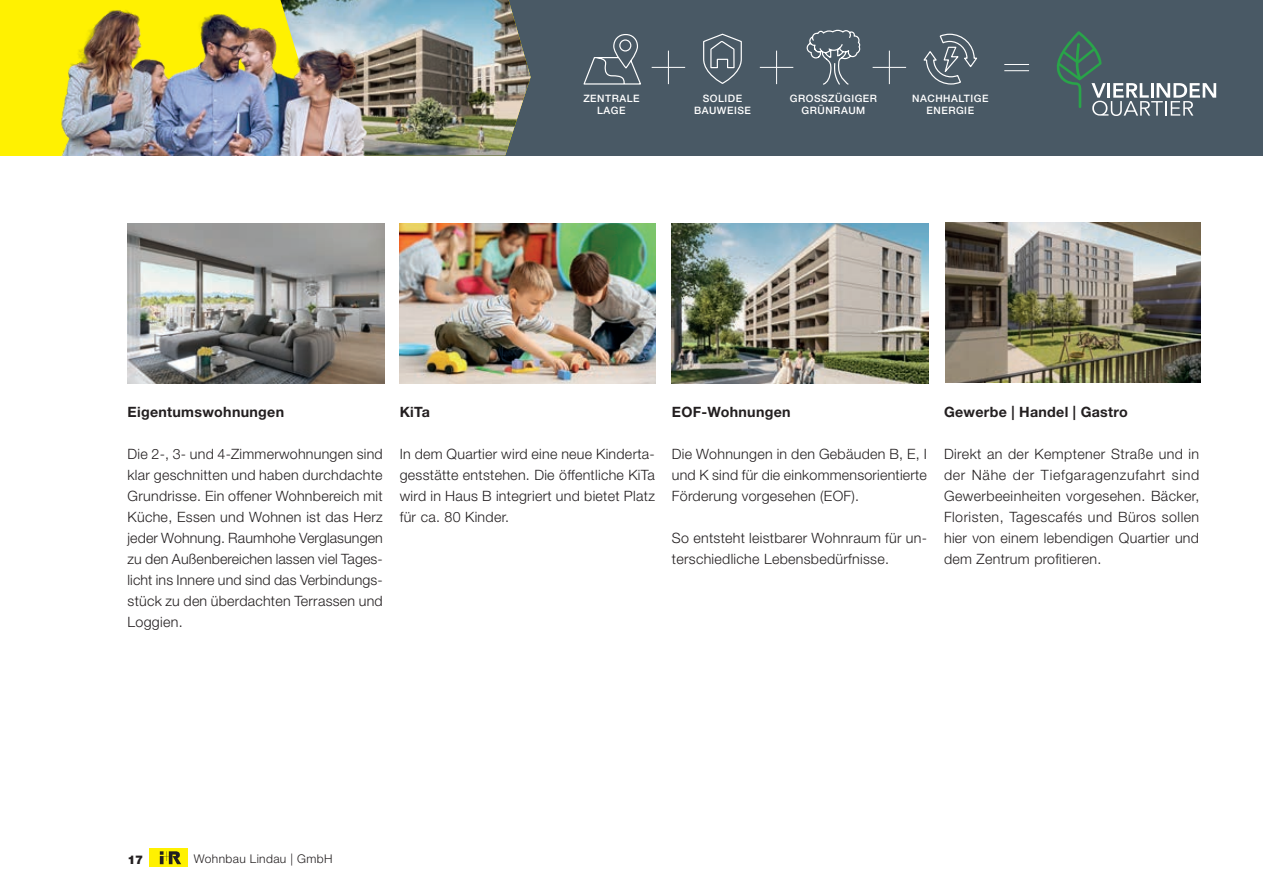
<style>
.page{position:relative;width:1263px;height:893px;background:#fff}
.page>*{position:absolute;margin:0;border:0;box-sizing:border-box;transform-origin:0 0}
.t1{font:300 14.25px/21px "Helvetica Neue LT Std";letter-spacing:.02em;color:#231f20;text-align:justify}
.t2{font:700 14.25px "Helvetica Neue LT Std";letter-spacing:.02em;color:#231f20}
.t3{font:300 12px "Helvetica Neue LT Std";letter-spacing:.03em;color:#231f20}
.t4{font:900 12px "Helvetica Neue LT Std";color:#231f20}
.t5{font:500 10.2px/12px "Helvetica Neue LT Std";letter-spacing:.05em;color:#fff;text-align:center}
</style>
<div class="page">
<div style="left:0;top:0;width:371px;height:156px;background:#fff101"></div>
<div style="left:330px;top:0;width:933px;height:156px;background:#495965"></div>
<img style="left:395px;top:0;width:136px;height:155px">
<img style="left:60px;top:0;width:335px;height:156px">
<div style="left:150px;top:848px;width:38px;height:19px;background:#fff101"></div>
<svg style="left:160px;top:851px;width:21px;height:13px"></svg>
<img style="left:128px;top:223px;width:256px;height:160px">
<img style="left:399px;top:223px;width:257px;height:160px">
<img style="left:672px;top:223px;width:256px;height:160px">
<img style="left:945px;top:223px;width:255px;height:160px">
<svg style="left:1056px;top:31px;width:160px;height:85px"></svg>
<hr style="left:873px;top:67px;width:33px;height:1px;background:#fff">
<hr style="left:889px;top:51px;width:1px;height:33px;background:#fff">
<hr style="left:760px;top:67px;width:33px;height:1px;background:#fff">
<hr style="left:776px;top:51px;width:1px;height:33px;background:#fff">
<hr style="left:652px;top:67px;width:33px;height:1px;background:#fff">
<hr style="left:668px;top:51px;width:1px;height:33px;background:#fff">
<svg style="left:1004px;top:64px;width:25px;height:7px"></svg>
<svg style="left:703px;top:33px;width:39px;height:51px"></svg>
<svg style="left:583px;top:34px;width:58px;height:51px"></svg>
<svg style="left:923px;top:33px;width:55px;height:52px"></svg>
<svg style="left:806px;top:29px;width:55px;height:56px"></svg>
<p class="t5" style="left:790px;top:92px;width:89px">GROSSZÜGIGER<br>GRÜNRAUM</p>
<p class="t5" style="left:583px;top:92px;width:58px">ZENTRALE<br>LAGE</p>
<p class="t5" style="left:912px;top:92px;width:78px">NACHHALTIGE<br>ENERGIE</p>
<p class="t5" style="left:694px;top:92px;width:58px">SOLIDE<br>BAUWEISE</p>
<p class="t2" style="left:128px;top:403px;width:158px">Eigentumswohnungen</p>
<p class="t1" style="left:128px;top:443px;width:257px">Die 2-, 3- und 4-Zimmerwohnungen sind klar geschnitten und haben durchdachte Grundrisse. Ein offener Wohnbereich mit Küche, Essen und Wohnen ist das Herz jeder Wohnung. Raumhohe Verglasungen zu den Außenbereichen lassen viel Tages&shy;licht ins Innere und sind das Verbindungs&shy;stück zu den überdachten Terrassen und Loggien.</p>
<p class="t2" style="left:400px;top:403px;width:32px">KiTa</p>
<p class="t1" style="left:400px;top:443px;width:257px">In dem Quartier wird eine neue Kinderta&shy;gesstätte entstehen. Die öffentliche KiTa wird in Haus B integriert und bietet Platz für ca. 80 Kinder.</p>
<p class="t2" style="left:672px;top:403px;width:120px">EOF-Wohnungen</p>
<p class="t1" style="left:672px;top:443px;width:257px">Die Wohnungen in den Gebäuden B, E, I und K sind für die einkommensorientierte Förderung vorgesehen (EOF).</p>
<p class="t1" style="left:672px;top:527px;width:257px">So entsteht leistbarer Wohnraum für un&shy;terschiedliche Lebensbedürfnisse.</p>
<p class="t2" style="left:944px;top:403px;width:185px">Gewerbe | Handel | Gastro</p>
<p class="t1" style="left:944px;top:443px;width:257px">Direkt an der Kemptener Straße und in der Nähe der Tiefgaragenzufahrt sind Gewerbeeinheiten vorgesehen. Bäcker, Floristen, Tagescafés und Büros sollen hier von einem lebendigen Quartier und dem Zentrum profitieren.</p>
<p class="t4" style="left:128px;top:852px;width:17px">17</p>
<p class="t3" style="left:194px;top:852px;width:140px">Wohnbau Lindau | GmbH</p>
</div>
